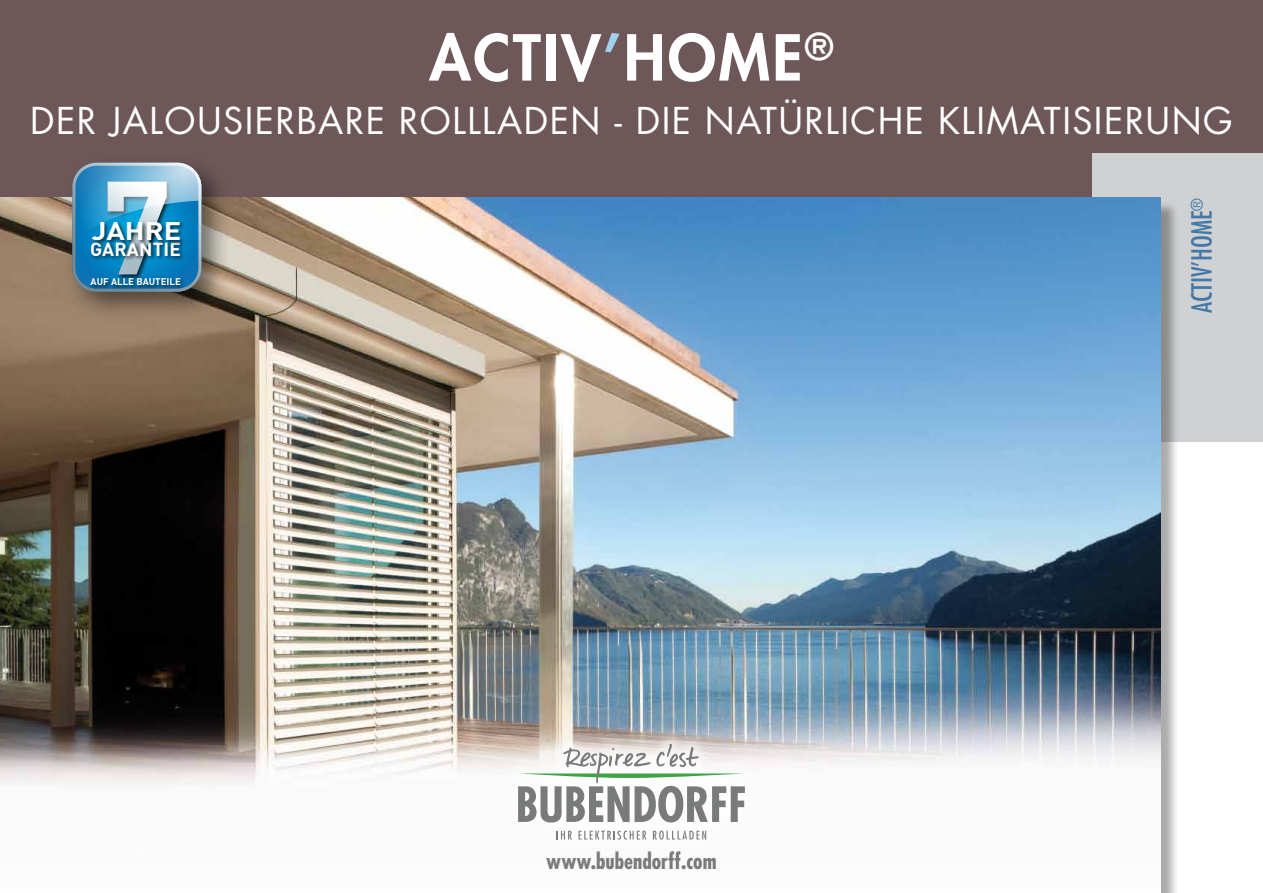
<style>
.page{position:relative;width:1263px;height:893px;background:#fff}
.page>*{position:absolute;margin:0;border:0;box-sizing:border-box;transform-origin:0 0}
.t1{font:800 61.65px "Futura Std";color:#fff}
.t2{font:36px "Futura Std";letter-spacing:.04em;color:#fff}
.t3{font:condensed 27.15px "Futura";color:#4378a7}
.t4{font:700 25.2px "DIN";color:#fff;scale:1.15 1}
.t5{font:700 condensed 21.75px "Futura";color:#797b7b}
.t6{font:700 18.9px "DIN";letter-spacing:.005em;color:#fff}
.t7{font:700 9.6px "DIN";color:#fff}
.s1{color:#a1d0ed}
</style>
<div class="page">
<div style="left:0;top:0;width:1263px;height:432px;background:#6e5759"></div>
<div style="left:1093px;top:153px;width:170px;height:288px;background:#d0d1d2"></div>
<img style="left:0;top:198px;width:1161px;height:586px">
<div style="left:63px;top:154px;width:166px;height:166px;background:#000;opacity:.48"></div>
<img style="left:87px;top:292px;width:101px;height:2px">
<svg style="left:72px;top:163px;width:129px;height:129px"></svg>
<div style="left:500px;top:726px;width:259px;height:127px;background:#fff;opacity:.75"></div>
<svg style="left:518px;top:744px;width:227px;height:78px"></svg>
<svg style="left:557px;top:831px;width:15px;height:8px"></svg>
<svg style="left:578px;top:831px;width:68px;height:9px"></svg>
<svg style="left:653px;top:831px;width:53px;height:9px"></svg>
<h1 class="t1" style="left:429px;top:19px;width:406px">ACTIV<span class="s1">’</span>HOME<sup>®</sup></h1>
<p class="t2" style="left:30px;top:98px;width:1204px">DER JALOUSIERBARE ROLLLADEN - DIE NATÜRLICHE KLIMATISIERUNG</p>
<p class="t4" style="left:92px;top:215px;width:79px">JAHRE</p>
<p class="t6" style="left:90px;top:237px;width:92px">GARANTIE</p>
<p class="t7" style="left:91px;top:275px;width:92px">AUF ALLE BAUTEILE</p>
<p class="t5" style="left:546px;top:847px;width:172px">www.bubendorff.com</p>
<p class="t3" style="left:1186px;top:313px;width:117px;rotate:-90deg">ACTIV’HOME<sup>®</sup></p>
</div>
